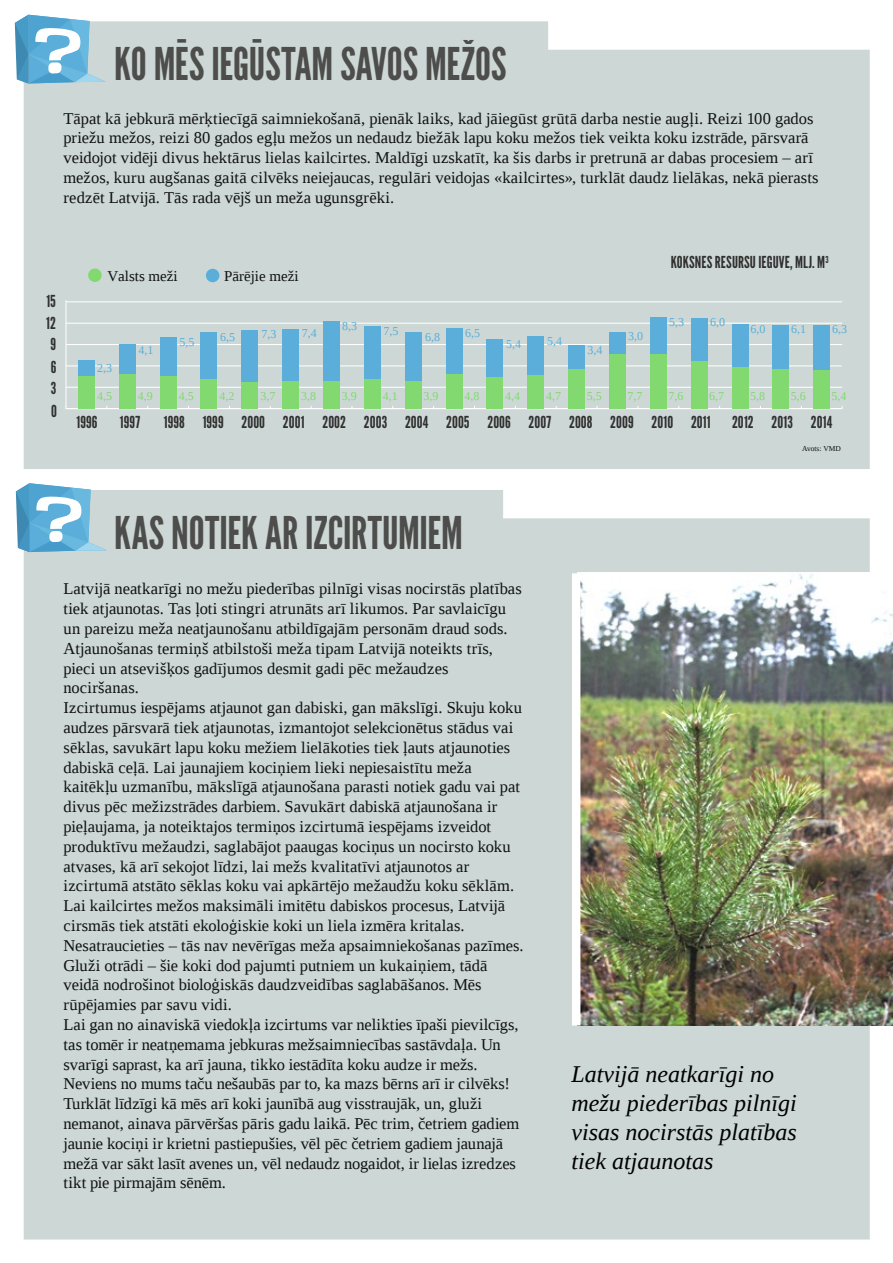
<style>
.page{position:relative;width:893px;height:1263px;background:#fff}
.page>*{position:absolute;margin:0;border:0;box-sizing:border-box;transform-origin:0 0}
.t1{font:45px "League Gothic";color:#4d4d4c}
.t2{font:italic 24px/28.8px "Liberation Serif";color:#000002}
.t3{font:16.5px/19.8px "Liberation Serif";letter-spacing:.005em;color:#111212}
.t4{font:16.5px "League Gothic";letter-spacing:.005em;color:#30302f}
.t5{font:15px "Liberation Serif";color:#111212}
.t6{font:12px "Liberation Serif";color:#81d96f}
.t7{font:12px "Liberation Serif";color:#5aaed9}
.t8{font:7.5px "Liberation Serif";color:#111212}
</style>
<div class="page">
<div style="left:24px;top:21px;width:846px;height:448px;background:#cdd8d6"></div>
<div style="left:24px;top:490px;width:846px;height:749px;background:#cdd8d6"></div>
<img style="left:580px;top:573px;width:313px;height:452px">
<div style="left:572px;top:573px;width:8px;height:452px;background:#fff"></div>
<hr style="left:66px;top:300px;width:1px;height:107px;background:#fff">
<hr style="left:66px;top:408px;width:776px;height:1px;background:#fff">
<hr style="left:66px;top:387px;width:776px;height:1px;background:#fff">
<hr style="left:66px;top:366px;width:776px;height:1px;background:#fff">
<hr style="left:66px;top:344px;width:776px;height:1px;background:#fff">
<hr style="left:66px;top:323px;width:776px;height:1px;background:#fff">
<hr style="left:66px;top:302px;width:776px;height:1px;background:#fff">
<div style="left:78px;top:360px;width:17px;height:17px;background:#5aaed9"></div>
<div style="left:119px;top:345px;width:16px;height:29px;background:#5aaed9"></div>
<div style="left:160px;top:337px;width:16px;height:40px;background:#5aaed9"></div>
<div style="left:201px;top:332px;width:16px;height:47px;background:#5aaed9"></div>
<div style="left:242px;top:330px;width:16px;height:52px;background:#5aaed9"></div>
<div style="left:282px;top:329px;width:17px;height:53px;background:#5aaed9"></div>
<div style="left:323px;top:322px;width:17px;height:59px;background:#5aaed9"></div>
<div style="left:364px;top:326px;width:17px;height:53px;background:#5aaed9"></div>
<div style="left:405px;top:332px;width:16px;height:49px;background:#5aaed9"></div>
<div style="left:446px;top:328px;width:16px;height:46px;background:#5aaed9"></div>
<div style="left:487px;top:339px;width:16px;height:38px;background:#5aaed9"></div>
<div style="left:528px;top:337px;width:16px;height:38px;background:#5aaed9"></div>
<div style="left:568px;top:345px;width:17px;height:24px;background:#5aaed9"></div>
<div style="left:609px;top:332px;width:17px;height:22px;background:#5aaed9"></div>
<div style="left:650px;top:317px;width:16px;height:37px;background:#5aaed9"></div>
<div style="left:691px;top:318px;width:16px;height:43px;background:#5aaed9"></div>
<div style="left:732px;top:325px;width:16px;height:42px;background:#5aaed9"></div>
<div style="left:773px;top:325px;width:16px;height:44px;background:#5aaed9"></div>
<div style="left:814px;top:325px;width:16px;height:45px;background:#5aaed9"></div>
<div style="left:78px;top:377px;width:17px;height:32px;background:#81d96f"></div>
<div style="left:119px;top:374px;width:16px;height:35px;background:#81d96f"></div>
<div style="left:160px;top:377px;width:16px;height:32px;background:#81d96f"></div>
<div style="left:201px;top:379px;width:16px;height:30px;background:#81d96f"></div>
<div style="left:242px;top:382px;width:16px;height:27px;background:#81d96f"></div>
<div style="left:282px;top:382px;width:17px;height:27px;background:#81d96f"></div>
<div style="left:323px;top:381px;width:17px;height:28px;background:#81d96f"></div>
<div style="left:364px;top:379px;width:17px;height:30px;background:#81d96f"></div>
<div style="left:405px;top:381px;width:16px;height:28px;background:#81d96f"></div>
<div style="left:446px;top:374px;width:16px;height:35px;background:#81d96f"></div>
<div style="left:487px;top:377px;width:16px;height:32px;background:#81d96f"></div>
<div style="left:528px;top:375px;width:16px;height:34px;background:#81d96f"></div>
<div style="left:568px;top:369px;width:17px;height:40px;background:#81d96f"></div>
<div style="left:609px;top:354px;width:17px;height:55px;background:#81d96f"></div>
<div style="left:650px;top:354px;width:16px;height:55px;background:#81d96f"></div>
<div style="left:691px;top:361px;width:16px;height:48px;background:#81d96f"></div>
<div style="left:732px;top:367px;width:16px;height:42px;background:#81d96f"></div>
<div style="left:773px;top:369px;width:16px;height:40px;background:#81d96f"></div>
<div style="left:814px;top:370px;width:16px;height:39px;background:#81d96f"></div>
<div style="left:88px;top:268px;width:14px;height:14px;background:#81d96f;border-radius:50%"></div>
<div style="left:206px;top:269px;width:13px;height:13px;background:#5aaed9;border-radius:50%"></div>
<svg style="left:16px;top:483px;width:91px;height:69px"></svg>
<div style="left:49px;top:531px;width:13px;height:11px;background:#fff;border-radius:5px"></div>
<svg style="left:15px;top:15px;width:91px;height:69px"></svg>
<div style="left:48px;top:62px;width:13px;height:12px;background:#fff;border-radius:5px"></div>
<h1 class="t1" style="left:114px;top:37px;width:394px">KO MĒS IEGŪSTAM SAVOS MEŽOS</h1>
<p class="t3" style="left:64px;top:108px;width:757px">Tāpat kā jebkurā mērķtiecīgā saimniekošanā, pienāk laiks, kad jāiegūst grūtā darba nestie augļi. Reizi 100 gados priežu mežos, reizi 80 gados egļu mežos un nedaudz biežāk lapu koku mežos tiek veikta koku izstrāde, pārsvarā veidojot vidēji divus hektārus lielas kailcirtes. Maldīgi uzskatīt, ka šis darbs ir pretrunā ar dabas procesiem – arī mežos, kuru augšanas gaitā cilvēks neiejaucas, regulāri veidojas «kailcirtes», turklāt daudz lielākas, nekā pierasts redzēt Latvijā. Tās rada vējš un meža ugunsgrēki.</p>
<p class="t4" style="left:46px;top:291px;width:11px">15</p>
<p class="t4" style="left:46px;top:313px;width:11px">12</p>
<p class="t4" style="left:50px;top:335px;width:7px">9</p>
<p class="t4" style="left:51px;top:357px;width:7px">6</p>
<p class="t4" style="left:51px;top:379px;width:7px">3</p>
<p class="t4" style="left:51px;top:401px;width:7px">0</p>
<p class="t5" style="left:107px;top:266px;width:72px">Valsts meži</p>
<p class="t5" style="left:224px;top:266px;width:76px">Pārējie meži</p>
<p class="t7" style="left:97px;top:360px;width:16px">2,3</p>
<p class="t7" style="left:139px;top:342px;width:16px">4,1</p>
<p class="t7" style="left:180px;top:334px;width:16px">5,5</p>
<p class="t7" style="left:220px;top:329px;width:16px">6,5</p>
<p class="t7" style="left:262px;top:327px;width:16px">7,3</p>
<p class="t7" style="left:302px;top:325px;width:16px">7,4</p>
<p class="t7" style="left:342px;top:318px;width:16px">8,3</p>
<p class="t7" style="left:384px;top:323px;width:16px">7,5</p>
<p class="t7" style="left:425px;top:329px;width:16px">6,8</p>
<p class="t7" style="left:465px;top:325px;width:16px">6,5</p>
<p class="t7" style="left:506px;top:336px;width:16px">5,4</p>
<p class="t7" style="left:547px;top:333px;width:16px">5,4</p>
<p class="t7" style="left:588px;top:342px;width:16px">3,4</p>
<p class="t7" style="left:628px;top:328px;width:16px">3,0</p>
<p class="t4" style="left:671px;top:252px;width:160px">KOKSNES RESURSU IEGUVE, MLJ. M<sup>3</sup></p>
<p class="t7" style="left:669px;top:314px;width:16px">5,3</p>
<p class="t7" style="left:710px;top:314px;width:16px">6,0</p>
<p class="t7" style="left:751px;top:321px;width:16px">6,0</p>
<p class="t7" style="left:791px;top:322px;width:16px">6,1</p>
<p class="t7" style="left:832px;top:322px;width:16px">6,3</p>
<p class="t6" style="left:97px;top:388px;width:16px">4,5</p>
<p class="t6" style="left:138px;top:388px;width:16px">4,9</p>
<p class="t6" style="left:179px;top:388px;width:17px">4,5</p>
<p class="t6" style="left:220px;top:388px;width:16px">4,2</p>
<p class="t6" style="left:260px;top:388px;width:16px">3,7</p>
<p class="t6" style="left:301px;top:388px;width:16px">3,8</p>
<p class="t6" style="left:342px;top:388px;width:16px">3,9</p>
<p class="t6" style="left:383px;top:388px;width:16px">4,1</p>
<p class="t6" style="left:424px;top:388px;width:16px">3,9</p>
<p class="t6" style="left:464px;top:388px;width:16px">4,8</p>
<p class="t6" style="left:505px;top:388px;width:16px">4,4</p>
<p class="t6" style="left:546px;top:388px;width:16px">4,7</p>
<p class="t6" style="left:587px;top:388px;width:16px">5,5</p>
<p class="t6" style="left:628px;top:388px;width:16px">7,7</p>
<p class="t6" style="left:668px;top:388px;width:16px">7,6</p>
<p class="t6" style="left:709px;top:388px;width:16px">6,7</p>
<p class="t6" style="left:750px;top:388px;width:16px">5,8</p>
<p class="t6" style="left:791px;top:388px;width:16px">5,6</p>
<p class="t6" style="left:832px;top:388px;width:16px">5,4</p>
<p class="t4" style="left:77px;top:412px;width:22px">1996</p>
<p class="t4" style="left:120px;top:412px;width:22px">1997</p>
<p class="t4" style="left:164px;top:412px;width:548px">1998 1999 2000 2001 2002 2003 2004 2005 2006 2007 2008 2009 2010 2011</p>
<p class="t4" style="left:732px;top:412px;width:102px">2012 2013 2014</p>
<p class="t8" style="left:802px;top:444px;width:40px">Avots: VMD</p>
<h1 class="t1" style="left:114px;top:506px;width:350px">KAS NOTIEK AR IZCIRTUMIEM</h1>
<p class="t3" style="left:64px;top:579px;width:462px">Latvijā neatkarīgi no mežu piederības pilnīgi visas nocirstās platības tiek atjaunotas. Tas ļoti stingri atrunāts arī likumos. Par savlaicīgu un pareizu meža neatjaunošanu atbildīgajām personām draud sods.<br>Atjaunošanas termiņš atbilstoši meža tipam Latvijā noteikts trīs, pieci un atsevišķos gadījumos desmit gadi pēc mežaudzes nociršanas.<br>Izcirtumus iespējams atjaunot gan dabiski, gan mākslīgi. Skuju koku audzes pārsvarā tiek atjaunotas, izmantojot selekcionētus stādus vai sēklas, savukārt lapu koku mežiem lielākoties tiek ļauts atjaunoties dabiskā ceļā. Lai jaunajiem kociņiem lieki nepiesaistītu meža kaitēkļu uzmanību, mākslīgā atjaunošana parasti notiek gadu vai pat divus pēc mežizstrādes darbiem. Savukārt dabiskā atjaunošana ir pieļaujama, ja noteiktajos termiņos izcirtumā iespējams izveidot produktīvu mežaudzi, saglabājot paaugas kociņus un nocirsto koku atvases, kā arī sekojot līdzi, lai mežs kvalitatīvi atjaunotos ar izcirtumā atstāto sēklas koku vai apkārtējo mežaudžu koku sēklām.<br>Lai kailcirtes mežos maksimāli imitētu dabiskos procesus, Latvijā cirsmās tiek atstāti ekoloģiskie koki un liela izmēra kritalas.<br>Nesatraucieties – tās nav nevērīgas meža apsaimniekošanas pazīmes.<br>Gluži otrādi – šie koki dod pajumti putniem un kukaiņiem, tādā veidā nodrošinot bioloģiskās daudzveidības saglabāšanos. Mēs rūpējamies par savu vidi.<br>Lai gan no ainaviskā viedokļa izcirtums var nelikties īpaši pievilcīgs, tas tomēr ir neatņemama jebkuras mežsaimniecības sastāvdaļa. Un svarīgi saprast, ka arī jauna, tikko iestādīta koku audze ir mežs.<br>Neviens no mums taču nešaubās par to, ka mazs bērns arī ir cilvēks!<br>Turklāt līdzīgi kā mēs arī koki jaunībā aug visstraujāk, un, gluži nemanot, ainava pārvēršas pāris gadu laikā. Pēc trim, četriem gadiem jaunie kociņi ir krietni pastiepušies, vēl pēc četriem gadiem jaunajā mežā var sākt lasīt avenes un, vēl nedaudz nogaidot, ir lielas izredzes tikt pie pirmajām sēnēm.</p>
<h2 class="t2" style="left:571px;top:1060px;width:227px">Latvijā neatkarīgi no mežu piederības pilnīgi visas nocirstās platības tiek atjaunotas</h2>
</div>
